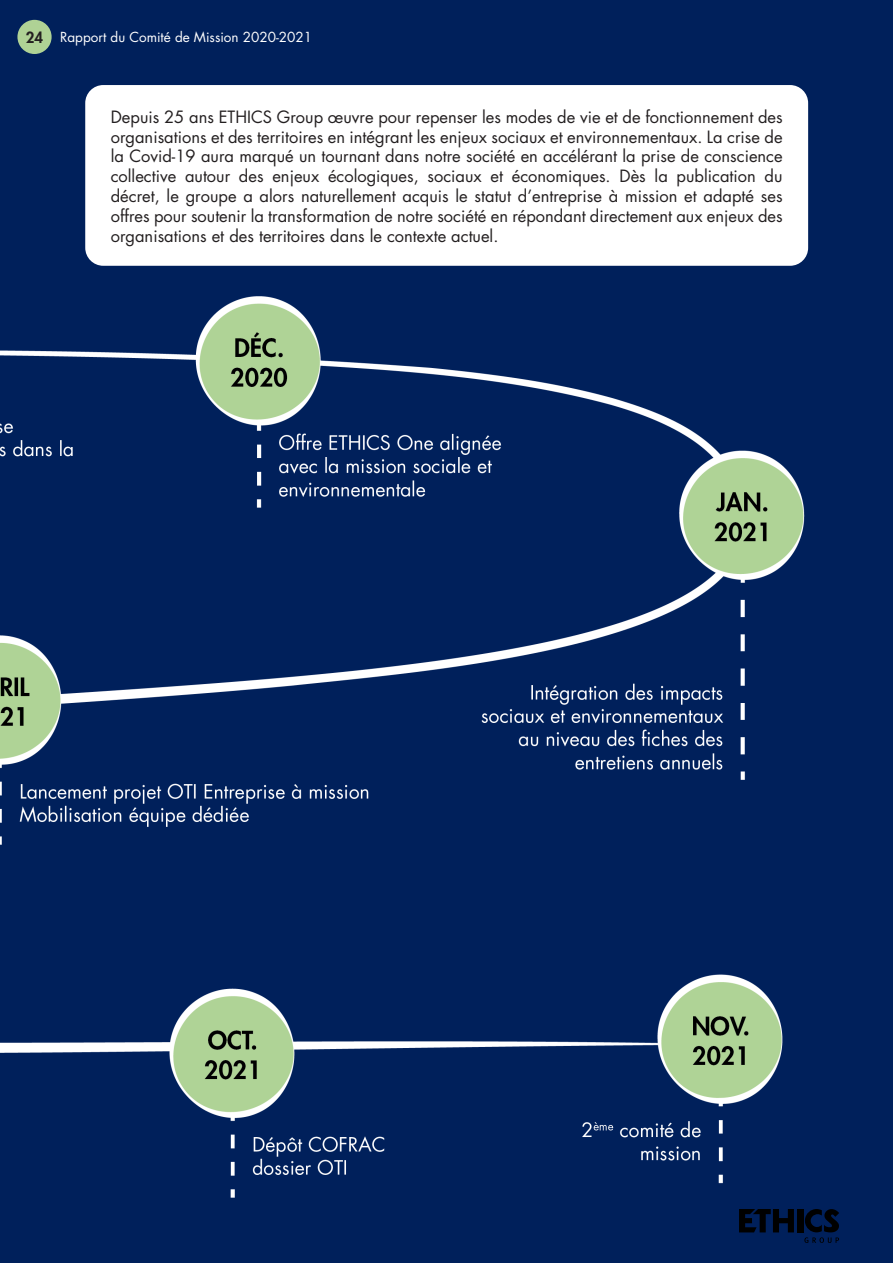
<style>
.page{position:relative;width:893px;height:1263px;background:#00205b}
.page>*{position:absolute;margin:0;border:0;box-sizing:border-box;transform-origin:0 0}
.t1{font:16.5px/19.8px "Futura Std";color:#231f20;text-align:justify}
.t2{font:800 15px "Futura Std";color:#231f20}
.t3{font:13.5px "Futura Std";color:#fff}
</style>
<div class="page">
<img style="left:0;top:53px;width:809px;height:1161px">
<div style="left:85px;top:85px;width:723px;height:181px;background:#fff;border-radius:18px"></div>
<svg style="left:739px;top:1209px;width:55px;height:23px"></svg>
<div style="left:797px;top:1209px;width:6px;height:23px;background:#000"></div>
<svg style="left:804px;top:1209px;width:35px;height:34px"></svg>
<div style="left:17px;top:20px;width:35px;height:34px;background:#afd295;border-radius:50%"></div>
<p class="t2" style="left:26px;top:28px;width:19px">24</p>
<p class="t3" style="left:60px;top:29px;width:254px">Rapport du Comité de Mission 2020-2021</p>
<p class="t1" style="left:111px;top:107px;width:673px">Depuis 25 ans ETHICS Group œuvre pour repenser les modes de vie et de fonctionnement des organisations et des territoires en intégrant les enjeux sociaux et environnementaux. La crise de la Covid-19 aura marqué un tournant dans notre société en accélérant la prise de conscience collective autour des enjeux écologiques, sociaux et économiques. Dès la publication du décret, le groupe a alors naturellement acquis le statut d’entreprise à mission et adapté ses offres pour soutenir la transformation de notre société en répondant directement aux enjeux des organisations et des territoires dans le contexte actuel.</p>
</div>
